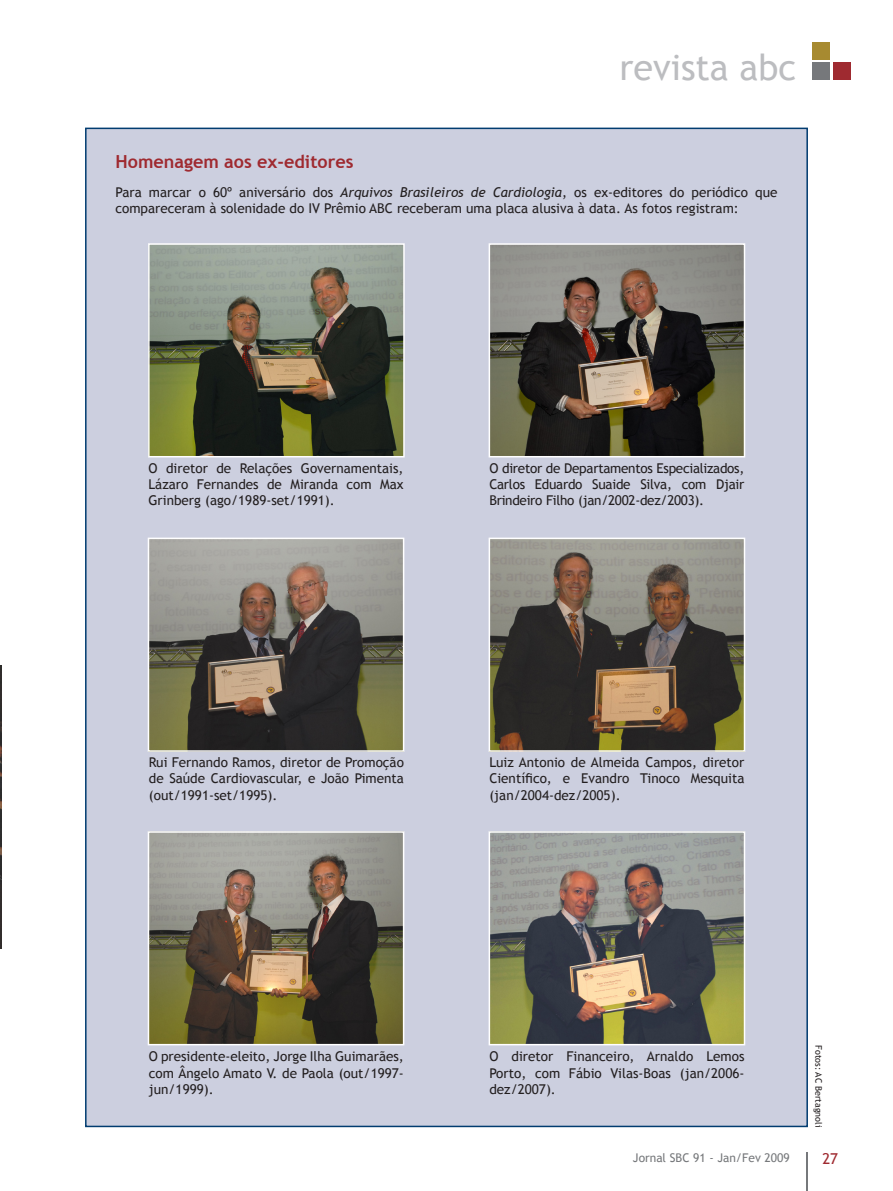
<style>
.page{position:relative;width:893px;height:1191px;background:#fff}
.page>*{position:absolute;margin:0;border:0;box-sizing:border-box;transform-origin:0 0}
.t1{font:36px "Trebuchet MS";color:#bcbdc0}
._00_Texto{font:700 18px "Trebuchet MS";color:#9f2a30}
.t2{font:15px "Trebuchet MS";color:#9f2a30}
._00_Texto-2{font:13.5px/16.2px "Trebuchet MS";color:#231f20;text-align:justify}
.t3{font:12px "Trebuchet MS";color:#76787b}
._05_Legenda_da_foto{font:9px "Trebuchet MS";color:#231f20}
.s1{font-style:italic}
</style>
<div class="page">
<hr style="left:807px;top:1152px;width:1px;height:39px;background:#76787b">
<div style="left:812px;top:62px;width:18px;height:18px;background:#76787b"></div>
<div style="left:833px;top:62px;width:17px;height:18px;background:#9f2a30"></div>
<div style="left:812px;top:42px;width:18px;height:18px;background:#a78a30"></div>
<div style="left:86px;top:128px;width:721px;height:998px;background:#cccfdf"></div>
<img style="left:0;top:665px;width:1px;height:283px">
<img style="left:151px;top:540px;width:250px;height:209px">
<div style="left:148px;top:537px;width:256px;height:215px;border:2px solid #fff"></div>
<img style="left:151px;top:834px;width:250px;height:208px">
<div style="left:148px;top:831px;width:256px;height:214px;border:2px solid #fff"></div>
<img style="left:492px;top:834px;width:250px;height:208px">
<div style="left:489px;top:831px;width:256px;height:214px;border:2px solid #fff"></div>
<img style="left:151px;top:246px;width:251px;height:208px">
<div style="left:148px;top:243px;width:257px;height:214px;border:2px solid #fff"></div>
<img style="left:492px;top:246px;width:250px;height:208px">
<div style="left:489px;top:243px;width:256px;height:214px;border:2px solid #fff"></div>
<img style="left:492px;top:540px;width:250px;height:209px">
<div style="left:489px;top:537px;width:256px;height:215px;border:2px solid #fff"></div>
<h1 class="t1" style="left:619px;top:46px;width:178px">revista abc</h1>
<p class="_00_Texto" style="left:116px;top:151px;width:239px">Homenagem aos ex-editores</p>
<p class="_00_Texto-2" style="left:116px;top:184px;width:663px">Para marcar o 60º aniversário dos <span class="s1">Arquivos Brasileiros de Cardiologia</span>, os ex-editores do periódico que compareceram à solenidade do IV Prêmio ABC receberam uma placa alusiva à data. As fotos registram:</p>
<p class="_00_Texto-2" style="left:148px;top:460px;width:257px">O diretor de Relações Governamentais, Lázaro Fernandes de Miranda com Max Grinberg (ago/1989-set/1991).</p>
<p class="_00_Texto-2" style="left:489px;top:460px;width:257px">O diretor de Departamentos Especializados, Carlos Eduardo Suaide Silva, com Djair Brindeiro Filho (jan/2002-dez/2003).</p>
<p class="_00_Texto-2" style="left:149px;top:754px;width:257px">Rui Fernando Ramos, diretor de Promoção de Saúde Cardiovascular, e João Pimenta (out/1991-set/1995).</p>
<p class="_00_Texto-2" style="left:489px;top:754px;width:257px">Luiz Antonio de Almeida Campos, diretor Científico, e Evandro Tinoco Mesquita (jan/2004-dez/2005).</p>
<p class="_00_Texto-2" style="left:149px;top:1048px;width:257px">O presidente-eleito, Jorge Ilha Guimarães, com Ângelo Amato V. de Paola (out/1997- jun/1999).</p>
<p class="_00_Texto-2" style="left:489px;top:1048px;width:257px">O diretor Financeiro, Arnaldo Lemos Porto, com Fábio Vilas-Boas (jan/2006- dez/2007).</p>
<p class="_05_Legenda_da_foto" style="left:824px;top:1045px;width:83px;rotate:90deg">Fotos: AC Bertagnoli</p>
<p class="t3" style="left:633px;top:1150px;width:158px">Jornal SBC 91 - Jan/Fev 2009</p>
<p class="t2" style="left:822px;top:1149px;width:17px">27</p>
</div>
